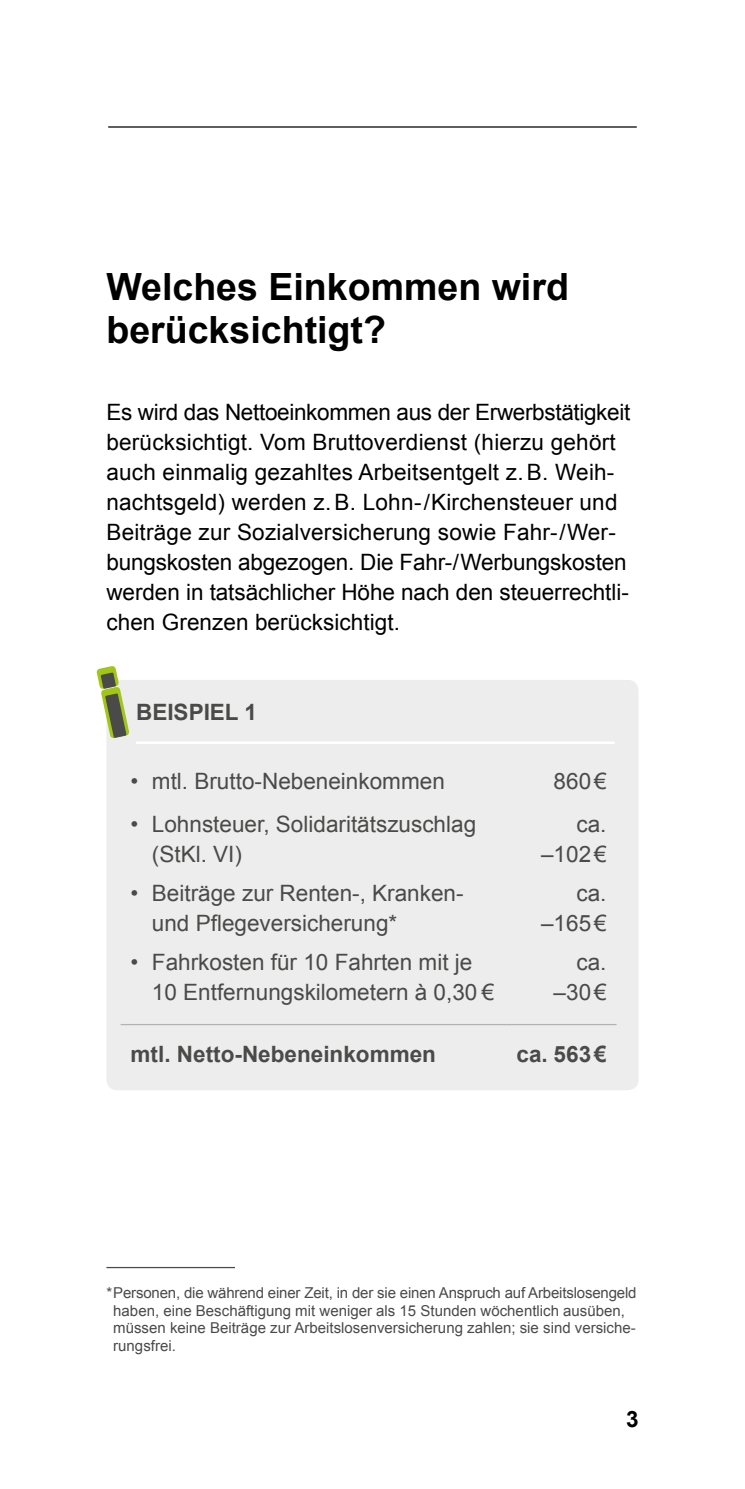
<style>
.page{position:relative;width:745px;height:1489px;background:#fff}
.page>*{position:absolute;margin:0;border:0;box-sizing:border-box;transform-origin:0 0}
.t1{font:700 37.5px/42.5px "Arial";color:#000}
.t2{font:22.5px/30px "Arial";letter-spacing:.005em;color:#000}
.P_Tabelle{font:22.5px/30px "Arial";color:#4a4a49}
.BoxHead{font:700 22.5px "Arial";color:#4a4a49}
.P_Tabelle-2{font:700 22.5px "Arial";color:#4a4a49}
.Li_Tabelle{font:22.5px "Arial";color:#4a4a49}
.t3{font:700 22.5px "Arial";color:#000}
.Sternchentext{font:15px/17.5px "Arial";color:#4a4a49}
</style>
<div class="page">
<div style="left:106px;top:680px;width:532px;height:410px;background:#ededed;border-radius:11px"></div>
<hr style="left:136px;top:741px;width:478px;height:3px;background:#fff">
<svg style="left:96px;top:666px;width:33px;height:72px"></svg>
<hr style="left:120px;top:1023px;width:386px;height:2px;background:#b3b2b2">
<hr style="left:506px;top:1023px;width:110px;height:2px;background:#b3b2b2">
<hr style="left:106px;top:1266px;width:129px;height:2px;background:#4a4a49">
<hr style="left:108px;top:126px;width:528px;height:2px;background:#000">
<h1 class="t1" style="left:106px;top:267px;width:463px">Welches Einkommen wird berücksichtigt?</h1>
<p class="t2" style="left:106px;top:397px;width:525px">Es wird das Nettoeinkommen aus der Erwerbstätigkeit berücksichtigt. Vom Bruttoverdienst (hierzu gehört auch einmalig gezahltes Arbeitsentgelt z.B. Weih&shy;nachtsgeld) werden z.B. Lohn-/Kirchensteuer und Beiträge zur Sozialversicherung sowie Fahr-/Wer&shy;bungskosten abgezogen. Die Fahr-/Werbungskosten werden in tatsächlicher Höhe nach den steuerrechtli&shy;chen Grenzen berücksichtigt.</p>
<p class="BoxHead" style="left:136px;top:697px;width:122px">BEISPIEL 1</p>
<p class="P_Tabelle" style="left:130px;top:766px;width:315px">• mtl. Brutto-Nebeneinkommen</p>
<p class="Li_Tabelle" style="left:553px;top:766px;width:54px">860€</p>
<p class="P_Tabelle" style="left:152px;top:809px;width:325px;text-indent:-21px">• Lohnsteuer, Solidaritätszuschlag (StKl. VI)</p>
<p class="P_Tabelle" style="left:540px;top:809px;width:67px;text-align:right">ca. –102€</p>
<p class="P_Tabelle" style="left:152px;top:878px;width:313px;text-indent:-21px">• Beiträge zur Renten-, Kranken&shy;und Pflegeversicherung*</p>
<p class="P_Tabelle" style="left:540px;top:878px;width:67px;text-align:right">ca. –165€</p>
<p class="P_Tabelle" style="left:152px;top:947px;width:343px;text-indent:-21px">• Fahrkosten für 10 Fahrten mit je<br>10 Entfernungskilometern à 0,30 €</p>
<p class="P_Tabelle" style="left:553px;top:947px;width:54px;text-align:right">ca. –30€</p>
<p class="BoxHead" style="left:130px;top:1039px;width:307px">mtl. Netto-Nebeneinkommen</p>
<p class="P_Tabelle-2" style="left:516px;top:1039px;width:91px">ca. 563€</p>
<p class="Sternchentext" style="left:113px;top:1284px;width:524px;text-indent:-7px">*Personen, die während einer Zeit, in der sie einen Anspruch auf Arbeitslosengeld haben, eine Beschäftigung mit weniger als 15 Stunden wöchentlich ausüben, müssen keine Beiträge zur Arbeitslosenversicherung zahlen; sie sind versiche&shy;rungsfrei.</p>
<p class="t3" style="left:625px;top:1403px;width:14px">3</p>
</div>
